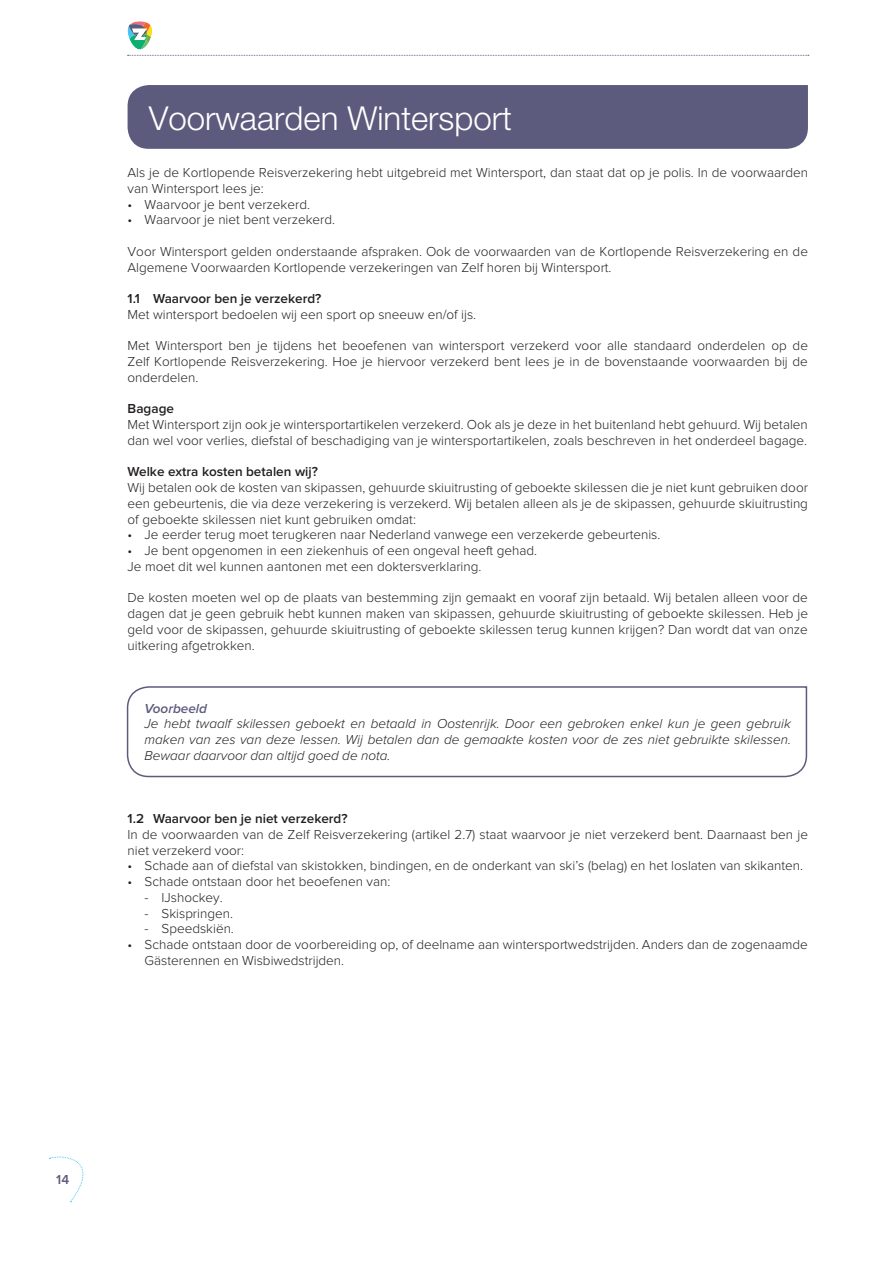
<style>
.page{position:relative;width:893px;height:1263px;background:#fff}
.page>*{position:absolute;margin:0;border:0;box-sizing:border-box;transform-origin:0 0}
.t1{font:300 33px "Helvetica Neue";color:#fff}
.t2{font:300 13.5px/15.8px "Proxima Nova";color:#231f20}
.t3{font:italic 300 13.5px/15.8px "Proxima Nova";color:#231f20}
.t4{font:600 13.5px "Proxima Nova";color:#5d5b7d}
.s1{font-weight:600}
.s2{font-weight:600;color:#5d5b7d}
</style>
<div class="page">
<svg style="left:128px;top:21px;width:681px;height:35px"></svg>
<svg style="left:49px;top:1156px;width:35px;height:46px"></svg>
<svg style="left:126px;top:686px;width:682px;height:92px"></svg>
<div style="left:128px;top:85px;width:680px;height:64px;background:#5d5b7d"></div>
<p class="t1" style="left:149px;top:98px;width:365px">Voorwaarden Wintersport</p>
<p class="t2" style="left:128px;top:165px;width:682px">Als je de Kortlopende Reisverzekering hebt uitgebreid met Wintersport, dan staat dat op je polis. In de voorwaarden van Wintersport lees je:</p>
<p class="t2" style="left:128px;top:197px;width:184px">• Waarvoor je bent verzekerd.</p>
<p class="t2" style="left:128px;top:213px;width:209px">• Waarvoor je niet bent verzekerd.</p>
<p class="t2" style="left:128px;top:244px;width:682px">Voor Wintersport gelden onderstaande afspraken. Ook de voorwaarden van de Kortlopende Reisverzekering en de<br>Algemene Voorwaarden Kortlopende verzekeringen van Zelf horen bij Wintersport.</p>
<p class="t2" style="left:128px;top:291px;width:350px"><span class="s1">1.1 Waarvoor ben je verzekerd?<br></span>Met wintersport bedoelen wij een sport op sneeuw en/of ijs.</p>
<p class="t2" style="left:128px;top:339px;width:682px;text-align:justify">Met Wintersport ben je tijdens het beoefenen van wintersport verzekerd voor alle standaard onderdelen op de Zelf Kortlopende Reisverzekering. Hoe je hiervoor verzekerd bent lees je in de bovenstaande voorwaarden bij de onder delen.</p>
<p class="t2" style="left:128px;top:402px;width:682px"><span class="s1">Bagage<br></span>Met Wintersport zijn ook je wintersportartikelen verzekerd. Ook als je deze in het buitenland hebt gehuurd. Wij betalen dan wel voor verlies, diefstal of beschadiging van je wintersportartikelen, zoals beschreven in het onderdeel bagage.</p>
<p class="t2" style="left:128px;top:465px;width:682px"><span class="s1">Welke extra kosten betalen wij?<br></span>Wij betalen ook de kosten van skipassen, gehuurde skiuitrusting of geboekte skilessen die je niet kunt gebruiken door een gebeurtenis, die via deze verzekering is verzekerd. Wij betalen alleen als je de skipassen, gehuurde skiuitrusting of geboekte skilessen niet kunt gebruiken omdat:</p>
<p class="t2" style="left:128px;top:528px;width:534px">• Je eerder terug moet terugkeren naar Nederland vanwege een verzekerde gebeurtenis.</p>
<p class="t2" style="left:128px;top:543px;width:411px">• Je bent opgenomen in een ziekenhuis of een ongeval heeft gehad.<br>Je moet dit wel kunnen aantonen met een doktersverklaring.</p>
<p class="t2" style="left:128px;top:591px;width:682px;text-align:justify">De kosten moeten wel op de plaats van bestemming zijn gemaakt en vooraf zijn betaald. Wij betalen alleen voor de dagen dat je geen gebruik hebt kunnen maken van skipassen, gehuurde skiuitrusting of geboekte skilessen. Heb je geld voor de skipassen, gehuurde skiuitrusting of geboekte skilessen terug kunnen krijgen? Dan wordt dat van onze uitkering afgetrokken.</p>
<p class="t3" style="left:145px;top:701px;width:648px"><span class="s2">Voorbeeld<br></span>Je hebt twaalf skilessen geboekt en betaald in Oostenrijk. Door een gebroken enkel kun je geen gebruik maken van zes van deze lessen. Wij betalen dan de gemaakte kosten voor de zes niet gebruikte skilessen.<br>Bewaar daarvoor dan altijd goed de nota.</p>
<p class="t2" style="left:128px;top:811px;width:682px"><span class="s1">1.2 Waarvoor ben je niet verzekerd?<br></span>In de voorwaarden van de Zelf Reisverzekering (artikel 2.7) staat waarvoor je niet verzekerd bent. Daarnaast ben je niet verzekerd voor:</p>
<p class="t2" style="left:128px;top:858px;width:677px">• Schade aan of diefstal van skistokken, bindingen, en de onderkant van ski’s (belag) en het loslaten van skikanten.</p>
<p class="t2" style="left:128px;top:874px;width:264px">• Schade ontstaan door het beoefenen van:</p>
<p class="t2" style="left:145px;top:890px;width:80px">- IJshockey.</p>
<p class="t2" style="left:145px;top:906px;width:90px">- Skispringen.</p>
<p class="t2" style="left:145px;top:921px;width:91px">- Speedskiën.</p>
<p class="t2" style="left:145px;top:937px;width:665px;text-indent:-17px">• Schade ontstaan door de voorbereiding op, of deelname aan wintersportwedstrijden. Anders dan de zogenaamde<br>Gästerennen en Wisbiwedstrijden.</p>
<p class="t4" style="left:56px;top:1173px;width:14px">14</p>
</div>
